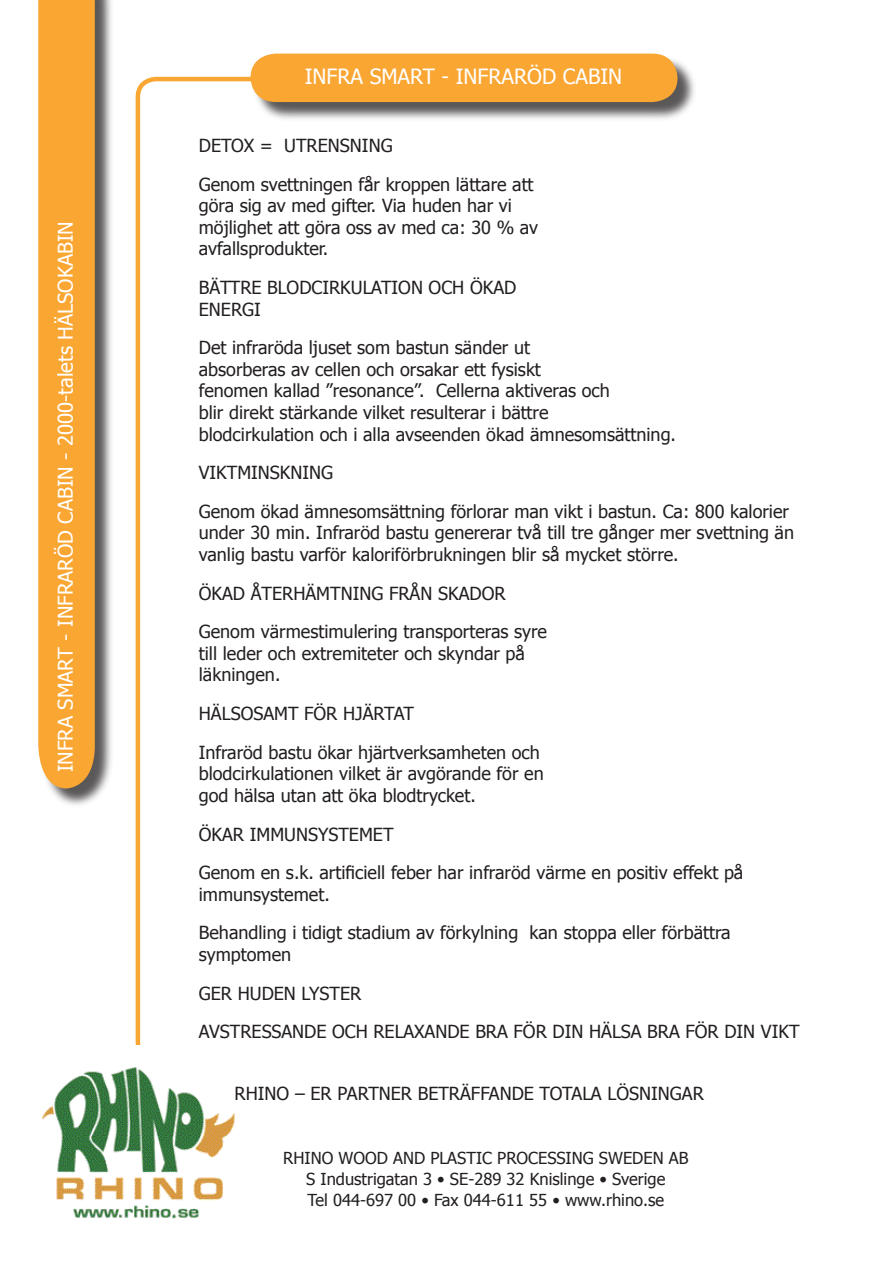
<style>
.page{position:relative;width:893px;height:1263px;background:#fff}
.page>*{position:absolute;margin:0;border:0;box-sizing:border-box;transform-origin:0 0}
.t1{font:21px "Tahoma";color:#fff}
.t2{font:20.25px "Tahoma";color:#fff}
.t3{font:18px/21.6px "Tahoma";color:#231f20}
.t4{font:16.5px "Tahoma";color:#231f20}
</style>
<div class="page">
<div style="left:252px;top:55px;width:445px;height:67px;background:#231f20;opacity:.75"></div>
<div style="left:251px;top:54px;width:426px;height:48px;background:#faa633"></div>
<img style="left:42px;top:1067px;width:193px;height:152px">
<div style="left:40px;top:0;width:75px;height:808px;background:#231f20;opacity:.75"></div>
<div style="left:38px;top:0;width:58px;height:789px;background:#faa633"></div>
<p class="t2" style="left:52px;top:772px;width:553px;rotate:-90deg">INFRA SMART - INFRARÖD CABIN - 2000-talets HÄLSOKABIN</p>
<p class="t1" style="left:305px;top:62px;width:319px">INFRA SMART - INFRARÖD CABIN</p>
<p class="t3" style="left:199px;top:134px;width:195px">DETOX = UTRENSNING</p>
<p class="t3" style="left:199px;top:172px;width:341px">Genom svettningen får kroppen lättare att göra sig av med gifter. Via huden har vi möjlighet att göra oss av med ca: 30 % av avfallsprodukter.</p>
<p class="t3" style="left:199px;top:276px;width:319px">BÄTTRE BLODCIRKULATION OCH ÖKAD<br>ENERGI</p>
<p class="t3" style="left:199px;top:336px;width:479px">Det infraröda ljuset som bastun sänder ut<br>absorberas av cellen och orsakar ett fysiskt<br>fenomen kallad ”resonance”. Cellerna aktiveras och<br>blir direkt stärkande vilket resulterar i bättre<br>blodcirkulation och i alla avseenden ökad ämnesomsättning.</p>
<p class="t3" style="left:199px;top:461px;width:136px">VIKTMINSKNING</p>
<p class="t3" style="left:199px;top:500px;width:597px">Genom ökad ämnesomsättning förlorar man vikt i bastun. Ca: 800 kalorier under 30 min. Infraröd bastu genererar två till tre gånger mer svettning än vanlig bastu varför kaloriförbrukningen blir så mycket större.</p>
<p class="t3" style="left:199px;top:581px;width:308px">ÖKAD ÅTERHÄMTNING FRÅN SKADOR</p>
<p class="t3" style="left:199px;top:620px;width:350px">Genom värmestimulering transporteras syre till leder och extremiteter och skyndar på läkningen.</p>
<p class="t3" style="left:199px;top:702px;width:217px">HÄLSOSAMT FÖR HJÄRTAT</p>
<p class="t3" style="left:199px;top:740px;width:346px">Infraröd bastu ökar hjärtverksamheten och blodcirkulationen vilket är avgörande för en god hälsa utan att öka blodtrycket.</p>
<p class="t3" style="left:199px;top:822px;width:196px">ÖKAR IMMUNSYSTEMET</p>
<p class="t3" style="left:199px;top:861px;width:546px">Genom en s.k. artificiell feber har infraröd värme en positiv effekt på immunsystemet.</p>
<p class="t3" style="left:199px;top:921px;width:533px">Behandling i tidigt stadium av förkylning kan stoppa eller förbättra symptomen</p>
<p class="t3" style="left:199px;top:981px;width:164px">GER HUDEN LYSTER</p>
<p class="t3" style="left:199px;top:1020px;width:602px">AVSTRESSANDE OCH RELAXANDE BRA FÖR DIN HÄLSA BRA FÖR DIN VIKT</p>
<p class="t3" style="left:235px;top:1082px;width:471px">RHINO – ER PARTNER BETRÄFFANDE TOTALA LÖSNINGAR</p>
<p class="t4" style="left:283px;top:1147px;width:407px">RHINO WOOD AND PLASTIC PROCESSING SWEDEN AB</p>
<p class="t4" style="left:306px;top:1168px;width:361px">S Industrigatan 3 • SE-289 32 Knislinge • Sverige</p>
<p class="t4" style="left:307px;top:1189px;width:358px">Tel 044-697 00 • Fax 044-611 55 • www.rhino.se</p>
</div>
